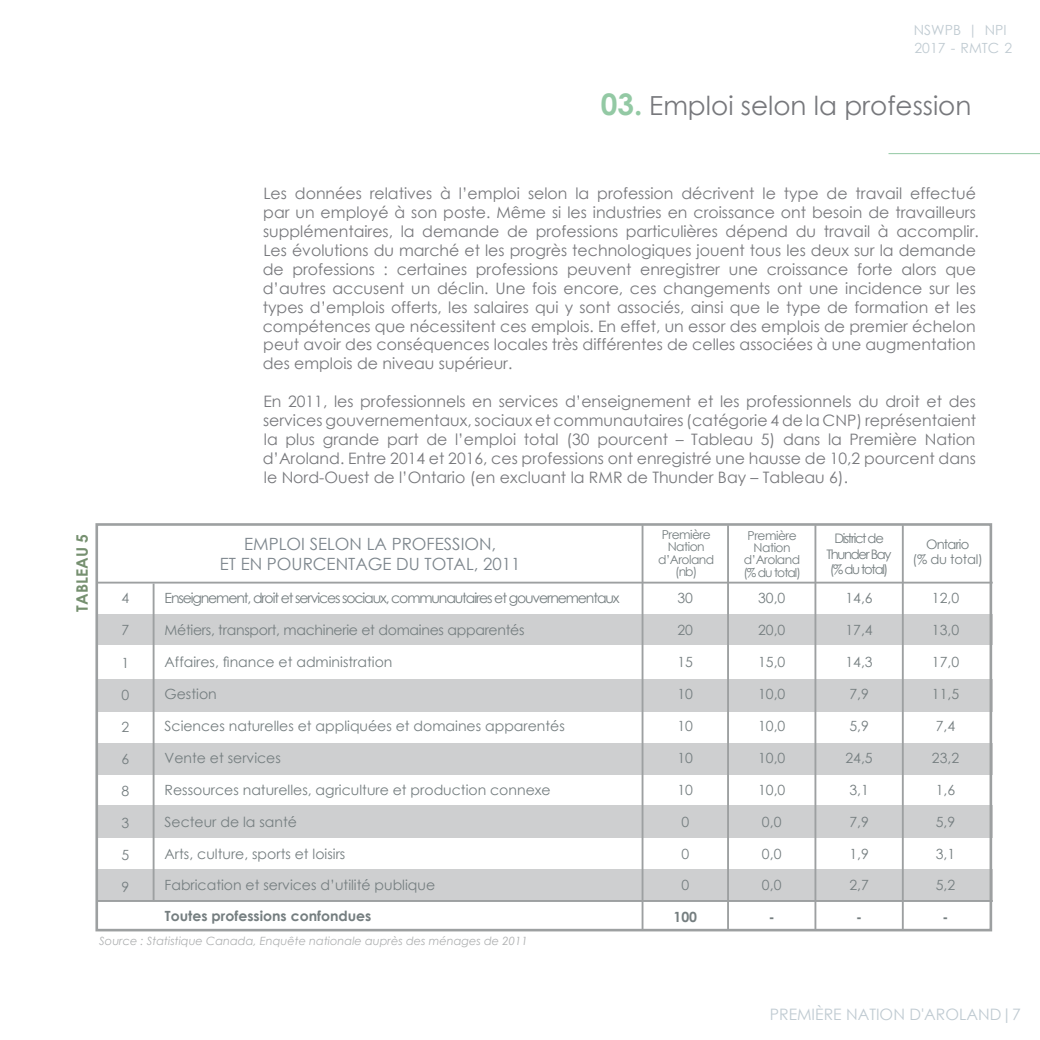
<style>
.page{position:relative;width:1040px;height:1040px;background:#fff}
.page>*{position:absolute;margin:0;border:0;box-sizing:border-box;transform-origin:0 0}
.t1{font:26.25px "Century Gothic";color:#77787c}
.t2{font:16.8px "Century Gothic";color:#7c858c}
.t3{font:15.75px/18.9px "Century Gothic";color:#77787c}
.t4{font:15.75px "Century Gothic";color:#c0cbd2}
.t5{font:700 15.75px "Century Gothic";color:#769070}
.t6{font:14px "Century Gothic";color:#757e80}
.t7{font:14px "Century Gothic";letter-spacing:-.08em;color:#757e80}
.t8{font:14px "Century Gothic";letter-spacing:-.02em;color:#757e80}
.t9{font:700 14px "Century Gothic";color:#757e80}
.t10{font:14px/17.5px "Century Gothic";color:#c0cbd2}
.t11{font:13.12px "Century Gothic";letter-spacing:-.1em;color:#757e80}
.t12{font:13.12px "Century Gothic";letter-spacing:-.06em;color:#757e80}
.t13{font:12.25px "Century Gothic";letter-spacing:-.04em;color:#757e80}
.t14{font:italic 11.38px "Century Gothic";color:#aeb0b1}
.s1{font-weight:700;font-size:29.75px;color:#93c9a4}
</style>
<div class="page">
<hr style="left:0;top:0;width:1px;height:1040px;background:#afd2a2">
<hr style="left:888px;top:153px;width:152px;height:1px;background:#93c9a4">
<div style="left:95px;top:523px;width:897px;height:408px;background:#fff;border:3px solid #9da0a1"></div>
<div style="left:96px;top:869px;width:896px;height:32px;background:#cecfd0"></div>
<div style="left:96px;top:805px;width:896px;height:33px;background:#cecfd0"></div>
<div style="left:96px;top:742px;width:896px;height:32px;background:#cecfd0"></div>
<div style="left:96px;top:679px;width:896px;height:32px;background:#cecfd0"></div>
<div style="left:96px;top:614px;width:896px;height:30px;background:#cecfd0"></div>
<hr style="left:641px;top:525px;width:2px;height:404px;background:#9da0a1">
<hr style="left:727px;top:525px;width:2px;height:404px;background:#9da0a1">
<hr style="left:814px;top:525px;width:2px;height:404px;background:#9da0a1">
<hr style="left:901px;top:525px;width:2px;height:404px;background:#9da0a1">
<hr style="left:96px;top:581px;width:896px;height:2px;background:#9da0a1">
<hr style="left:153px;top:583px;width:1px;height:318px;background:#9da0a1">
<hr style="left:96px;top:900px;width:896px;height:1px;background:#9da0a1">
<p class="t10" style="left:914px;top:21px;width:100px">NSWPB | NPI<br>2017 - RMTC 2</p>
<p class="t1" style="left:600px;top:87px;width:372px"><span class="s1">03.</span> Emploi selon la profession</p>
<p class="t3" style="left:263px;top:184px;width:717px">Les données relatives à l’emploi selon la profession décrivent le type de travail effectué par un employé à son poste. Même si les industries en croissance ont besoin de travailleurs supplémentaires, la demande de professions particulières dépend du travail à accomplir.<br>Les évolutions du marché et les progrès technologiques jouent tous les deux sur la demande de professions : certaines professions peuvent enregistrer une croissance forte alors que d’autres accusent un déclin. Une fois encore, ces changements ont une incidence sur les types d’emplois offerts, les salaires qui y sont associés, ainsi que le type de formation et les compétences que nécessitent ces emplois. En effet, un essor des emplois de premier échelon peut avoir des conséquences locales très différentes de celles associées à une augmentation des emplois de niveau supérieur.</p>
<p class="t3" style="left:263px;top:392px;width:715px;text-align:justify">En 2011, les professionnels en services d’enseignement et les professionnels du droit et des services gouvernementaux, sociaux et communautaires (catégorie 4 de la CNP) représentaient la plus grande part de l’emploi total (30 pourcent – Tableau 5) dans la Première Nation d’Aroland. Entre 2014 et 2016, ces professions ont enregistré une hausse de 10,2 pourcent dans le Nord-Ouest de l’Ontario (en excluant la RMR de Thunder Bay – Tableau 6).</p>
<p class="t5" style="left:70px;top:611px;width:79px;rotate:-90deg">TABLEAU 5</p>
<p class="t2" style="left:244px;top:531px;width:253px">EMPLOI SELON LA PROFESSION,</p>
<p class="t2" style="left:220px;top:552px;width:302px">ET EN POURCENTAGE DU TOTAL, 2011</p>
<p class="t7" style="left:165px;top:588px;width:456px">Enseignement, droit et services sociaux, communautaires et gouvernementaux</p>
<p class="t8" style="left:165px;top:620px;width:361px">Métiers, transport, machinerie et domaines apparentés</p>
<p class="t6" style="left:165px;top:652px;width:229px">Affaires, finance et administration</p>
<p class="t6" style="left:165px;top:684px;width:54px">Gestion</p>
<p class="t6" style="left:165px;top:716px;width:402px">Sciences naturelles et appliquées et domaines apparentés</p>
<p class="t6" style="left:165px;top:748px;width:118px">Vente et services</p>
<p class="t6" style="left:165px;top:780px;width:387px">Ressources naturelles, agriculture et production connexe</p>
<p class="t6" style="left:165px;top:811px;width:134px">Secteur de la santé</p>
<p class="t6" style="left:165px;top:843px;width:182px">Arts, culture, sports et loisirs</p>
<p class="t6" style="left:165px;top:875px;width:272px">Fabrication et services d’utilité publique</p>
<p class="t6" style="left:121px;top:588px;width:9px">4</p>
<p class="t6" style="left:121px;top:620px;width:9px">7</p>
<p class="t6" style="left:121px;top:653px;width:9px">1</p>
<p class="t6" style="left:121px;top:685px;width:9px">0</p>
<p class="t6" style="left:121px;top:717px;width:9px">2</p>
<p class="t6" style="left:121px;top:749px;width:9px">6</p>
<p class="t6" style="left:121px;top:781px;width:9px">8</p>
<p class="t6" style="left:121px;top:813px;width:9px">3</p>
<p class="t6" style="left:121px;top:845px;width:9px">5</p>
<p class="t6" style="left:121px;top:876px;width:9px">9</p>
<p class="t9" style="left:165px;top:905px;width:208px">Toutes professions confondues</p>
<p class="t14" style="left:99px;top:933px;width:430px">Source : Statistique Canada, Enquête nationale auprès des ménages de 2011</p>
<p class="t13" style="left:661px;top:526px;width:51px">Première</p>
<p class="t13" style="left:667px;top:538px;width:39px">Nation</p>
<p class="t13" style="left:658px;top:550px;width:58px">d’Aroland</p>
<p class="t13" style="left:675px;top:563px;width:23px">(nb)</p>
<p class="t6" style="left:677px;top:588px;width:17px">30</p>
<p class="t6" style="left:677px;top:620px;width:17px">20</p>
<p class="t6" style="left:677px;top:652px;width:17px">15</p>
<p class="t6" style="left:677px;top:684px;width:17px">10</p>
<p class="t6" style="left:677px;top:716px;width:17px">10</p>
<p class="t6" style="left:677px;top:748px;width:17px">10</p>
<p class="t6" style="left:677px;top:780px;width:17px">10</p>
<p class="t6" style="left:681px;top:811px;width:9px">0</p>
<p class="t6" style="left:681px;top:843px;width:9px">0</p>
<p class="t6" style="left:681px;top:875px;width:9px">0</p>
<p class="t9" style="left:673px;top:906px;width:25px">100</p>
<p class="t13" style="left:747px;top:527px;width:51px">Première</p>
<p class="t13" style="left:753px;top:539px;width:39px">Nation</p>
<p class="t13" style="left:744px;top:551px;width:58px">d’Aroland</p>
<p class="t13" style="left:743px;top:563px;width:59px">(% du total)</p>
<p class="t6" style="left:758px;top:588px;width:29px">30,0</p>
<p class="t6" style="left:758px;top:620px;width:29px">20,0</p>
<p class="t6" style="left:758px;top:652px;width:29px">15,0</p>
<p class="t6" style="left:758px;top:684px;width:29px">10,0</p>
<p class="t6" style="left:758px;top:716px;width:29px">10,0</p>
<p class="t6" style="left:758px;top:748px;width:29px">10,0</p>
<p class="t6" style="left:758px;top:780px;width:29px">10,0</p>
<p class="t6" style="left:762px;top:811px;width:21px">0,0</p>
<p class="t6" style="left:762px;top:843px;width:21px">0,0</p>
<p class="t6" style="left:762px;top:875px;width:21px">0,0</p>
<p class="t9" style="left:768px;top:906px;width:7px">-</p>
<p class="t11" style="left:834px;top:529px;width:51px">District de</p>
<p class="t11" style="left:826px;top:544px;width:67px">Thunder Bay</p>
<p class="t11" style="left:829px;top:560px;width:60px">(% du total)</p>
<p class="t6" style="left:845px;top:588px;width:29px">14,6</p>
<p class="t6" style="left:845px;top:620px;width:29px">17,4</p>
<p class="t6" style="left:845px;top:652px;width:29px">14,3</p>
<p class="t6" style="left:849px;top:684px;width:21px">7,9</p>
<p class="t6" style="left:849px;top:716px;width:21px">5,9</p>
<p class="t6" style="left:845px;top:748px;width:29px">24,5</p>
<p class="t6" style="left:849px;top:780px;width:21px">3,1</p>
<p class="t6" style="left:849px;top:811px;width:21px">7,9</p>
<p class="t6" style="left:849px;top:843px;width:21px">1,9</p>
<p class="t6" style="left:849px;top:875px;width:21px">2,7</p>
<p class="t9" style="left:856px;top:906px;width:7px">-</p>
<p class="t12" style="left:926px;top:534px;width:45px">Ontario</p>
<p class="t11" style="left:912px;top:550px;width:72px">(% du total)</p>
<p class="t6" style="left:931px;top:588px;width:29px">12,0</p>
<p class="t6" style="left:931px;top:620px;width:29px">13,0</p>
<p class="t6" style="left:931px;top:652px;width:29px">17,0</p>
<p class="t6" style="left:931px;top:684px;width:29px">11,5</p>
<p class="t6" style="left:935px;top:716px;width:21px">7,4</p>
<p class="t6" style="left:931px;top:748px;width:29px">23,2</p>
<p class="t6" style="left:935px;top:780px;width:21px">1,6</p>
<p class="t6" style="left:935px;top:811px;width:21px">5,9</p>
<p class="t6" style="left:935px;top:843px;width:21px">3,1</p>
<p class="t6" style="left:935px;top:875px;width:21px">5,2</p>
<p class="t9" style="left:942px;top:906px;width:7px">-</p>
<p class="t4" style="left:769px;top:1003px;width:252px">PREMIÈRE NATION D'AROLAND|7</p>
</div>
